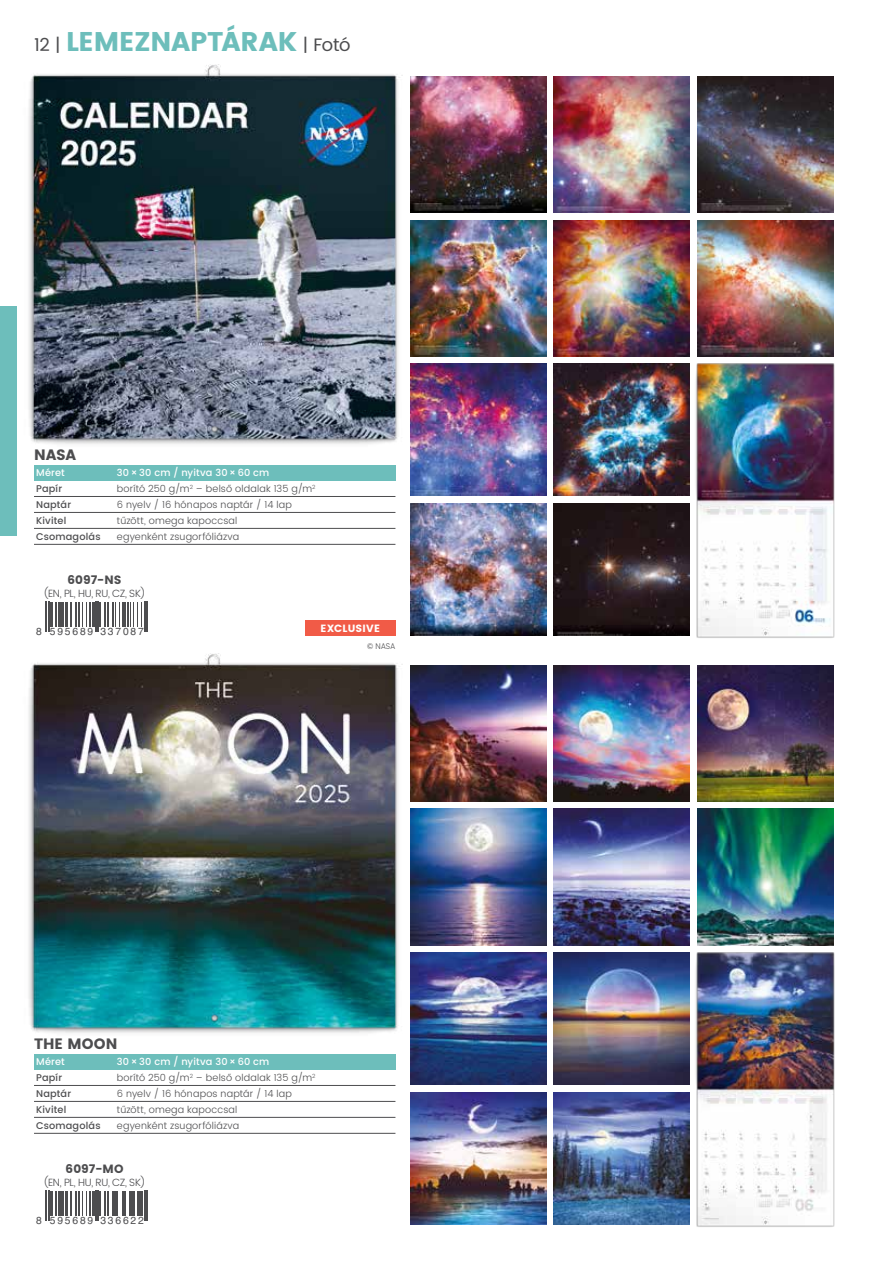
<style>
.page{position:relative;width:893px;height:1263px;background:#fff}
.page>*{position:absolute;margin:0;border:0;box-sizing:border-box;transform-origin:0 0}
.t1{font:700 27px "Poppins";letter-spacing:-.01em;color:#6dbebb}
.t2{font:700 15px "Poppins";letter-spacing:.005em;color:#4d4d4f}
.t3{font:700 12px "Poppins";letter-spacing:.01em;color:#4d4d4f}
.t4{font:300 10.5px "Poppins";letter-spacing:-.035em;color:#4d4d4f}
.t5{font:700 10.5px "Poppins";letter-spacing:.02em;color:#fff}
.t6{font:10.35px "Helvetica";letter-spacing:.17em;color:#4d4d4f}
.t7{font:300 9.75px "Poppins";letter-spacing:.02em;color:#4d4d4f}
.t8{font:500 9.75px "Poppins";letter-spacing:.015em;color:#4d4d4f}
.t9{font:500 9.75px "Poppins";letter-spacing:.015em;color:#fff}
.t10{font:300 8.25px "Poppins";color:#4d4d4f;scale:.95 1}
.s1{font-weight:400;font-size:18px;color:#4d4d4f}
</style>
<div class="page">
<div style="left:0;top:306px;width:17px;height:230px;background:#6dbebb"></div>
<div style="left:34px;top:1054px;width:361px;height:15px;background:#6dbebb"></div>
<hr style="left:34px;top:1085px;width:361px;height:1px;background:#4d4d4f">
<hr style="left:34px;top:1101px;width:361px;height:1px;background:#4d4d4f">
<hr style="left:34px;top:1117px;width:361px;height:1px;background:#4d4d4f">
<hr style="left:34px;top:1133px;width:361px;height:1px;background:#4d4d4f">
<img style="left:28px;top:654px;width:375px;height:379px">
<img style="left:697px;top:665px;width:136px;height:136px">
<img style="left:554px;top:665px;width:136px;height:136px">
<img style="left:410px;top:809px;width:136px;height:136px">
<img style="left:410px;top:952px;width:136px;height:133px">
<img style="left:554px;top:952px;width:136px;height:133px">
<img style="left:410px;top:1092px;width:136px;height:132px">
<img style="left:554px;top:1092px;width:136px;height:132px">
<img style="left:410px;top:665px;width:136px;height:136px">
<img style="left:697px;top:809px;width:136px;height:136px">
<img style="left:554px;top:809px;width:136px;height:136px">
<img style="left:695px;top:952px;width:140px;height:275px">
<div style="left:34px;top:465px;width:361px;height:15px;background:#6dbebb"></div>
<hr style="left:34px;top:496px;width:361px;height:1px;background:#4d4d4f">
<hr style="left:34px;top:512px;width:361px;height:1px;background:#4d4d4f">
<hr style="left:34px;top:528px;width:361px;height:1px;background:#4d4d4f">
<hr style="left:34px;top:544px;width:361px;height:1px;background:#4d4d4f">
<div style="left:305px;top:620px;width:90px;height:16px;background:#f15b47"></div>
<img style="left:28px;top:65px;width:375px;height:379px">
<img style="left:697px;top:77px;width:136px;height:136px">
<img style="left:554px;top:77px;width:136px;height:136px">
<img style="left:410px;top:220px;width:136px;height:136px">
<img style="left:410px;top:364px;width:136px;height:132px">
<img style="left:554px;top:364px;width:136px;height:132px">
<img style="left:410px;top:503px;width:136px;height:133px">
<img style="left:554px;top:503px;width:136px;height:133px">
<img style="left:410px;top:77px;width:136px;height:136px">
<img style="left:697px;top:220px;width:136px;height:136px">
<img style="left:554px;top:220px;width:136px;height:136px">
<img style="left:695px;top:363px;width:140px;height:275px">
<hr style="left:46px;top:1191px;width:1px;height:30px;background:#4d4d4f">
<hr style="left:48px;top:1191px;width:1px;height:30px;background:#4d4d4f">
<hr style="left:50px;top:1191px;width:2px;height:24px;background:#4d4d4f">
<svg style="left:56px;top:1191px;width:4px;height:24px"></svg>
<hr style="left:61px;top:1191px;width:3px;height:24px;background:#4d4d4f">
<hr style="left:65px;top:1191px;width:2px;height:24px;background:#4d4d4f">
<svg style="left:71px;top:1191px;width:20px;height:24px"></svg>
<hr style="left:92px;top:1191px;width:2px;height:24px;background:#4d4d4f">
<hr style="left:95px;top:1191px;width:1px;height:30px;background:#4d4d4f">
<hr style="left:97px;top:1191px;width:1px;height:30px;background:#4d4d4f">
<svg style="left:100px;top:1191px;width:8px;height:24px"></svg>
<hr style="left:112px;top:1191px;width:2px;height:24px;background:#4d4d4f">
<svg style="left:115px;top:1191px;width:10px;height:24px"></svg>
<hr style="left:130px;top:1191px;width:2px;height:24px;background:#4d4d4f">
<hr style="left:133px;top:1191px;width:2px;height:24px;background:#4d4d4f">
<hr style="left:137px;top:1191px;width:2px;height:24px;background:#4d4d4f">
<hr style="left:140px;top:1191px;width:3px;height:24px;background:#4d4d4f">
<hr style="left:145px;top:1191px;width:1px;height:30px;background:#4d4d4f">
<hr style="left:147px;top:1191px;width:1px;height:30px;background:#4d4d4f">
<hr style="left:46px;top:602px;width:1px;height:30px;background:#4d4d4f">
<hr style="left:48px;top:602px;width:1px;height:30px;background:#4d4d4f">
<hr style="left:50px;top:602px;width:2px;height:25px;background:#4d4d4f">
<hr style="left:55px;top:602px;width:2px;height:25px;background:#4d4d4f">
<svg style="left:59px;top:602px;width:1px;height:25px"></svg>
<hr style="left:61px;top:602px;width:3px;height:25px;background:#4d4d4f">
<hr style="left:65px;top:602px;width:2px;height:25px;background:#4d4d4f">
<svg style="left:71px;top:602px;width:20px;height:25px"></svg>
<hr style="left:92px;top:602px;width:2px;height:25px;background:#4d4d4f">
<hr style="left:95px;top:602px;width:1px;height:30px;background:#4d4d4f">
<hr style="left:97px;top:602px;width:1px;height:30px;background:#4d4d4f">
<svg style="left:100px;top:602px;width:8px;height:25px"></svg>
<hr style="left:112px;top:602px;width:2px;height:25px;background:#4d4d4f">
<svg style="left:115px;top:602px;width:5px;height:25px"></svg>
<hr style="left:122px;top:602px;width:3px;height:25px;background:#4d4d4f">
<hr style="left:127px;top:602px;width:2px;height:25px;background:#4d4d4f">
<svg style="left:130px;top:602px;width:12px;height:25px"></svg>
<hr style="left:145px;top:602px;width:1px;height:30px;background:#4d4d4f">
<hr style="left:147px;top:602px;width:1px;height:30px;background:#4d4d4f">
<h1 class="t1" style="left:34px;top:26px;width:318px"><span class="s1">12 |</span> LEMEZNAPTÁRAK <span class="s1">| Fotó</span></h1>
<h2 class="t2" style="left:34px;top:446px;width:44px">NASA</h2>
<p class="t9" style="left:36px;top:465px;width:30px">Méret</p>
<p class="t9" style="left:117px;top:465px;width:154px">30×30 cm / nyitva 30×60 cm</p>
<p class="t8" style="left:36px;top:481px;width:27px">Papír</p>
<p class="t7" style="left:117px;top:482px;width:200px">borító 250 g/m<sup>2</sup> – belső oldalak 135 g/m<sup>2</sup></p>
<p class="t8" style="left:36px;top:497px;width:36px">Naptár</p>
<p class="t7" style="left:117px;top:498px;width:176px">6 nyelv / 16 hónapos naptár / 14 lap</p>
<p class="t8" style="left:36px;top:513px;width:32px">Kivitel</p>
<p class="t7" style="left:117px;top:513px;width:122px">tűzött, omega kapoccsal</p>
<p class="t8" style="left:36px;top:529px;width:66px">Csomagolás</p>
<p class="t7" style="left:117px;top:529px;width:124px">egyenként zsugorfóliázva</p>
<p class="t3" style="left:68px;top:573px;width:56px">6097-NS</p>
<p class="t4" style="left:43px;top:585px;width:104px">(EN, PL, HU, RU, CZ, SK)</p>
<p class="t6" style="left:36px;top:624px;width:109px">8 595689 337087</p>
<p class="t5" style="left:321px;top:622px;width:61px">EXCLUSIVE</p>
<p class="t10" style="left:367px;top:640px;width:31px">© NASA</p>
<h2 class="t2" style="left:34px;top:1035px;width:85px">THE MOON</h2>
<p class="t9" style="left:36px;top:1054px;width:30px">Méret</p>
<p class="t9" style="left:117px;top:1054px;width:154px">30×30 cm / nyitva 30×60 cm</p>
<p class="t8" style="left:36px;top:1070px;width:27px">Papír</p>
<p class="t7" style="left:117px;top:1070px;width:200px">borító 250 g/m<sup>2</sup> – belső oldalak 135 g/m<sup>2</sup></p>
<p class="t8" style="left:36px;top:1086px;width:36px">Naptár</p>
<p class="t7" style="left:117px;top:1086px;width:176px">6 nyelv / 16 hónapos naptár / 14 lap</p>
<p class="t8" style="left:36px;top:1102px;width:32px">Kivitel</p>
<p class="t7" style="left:117px;top:1102px;width:122px">tűzött, omega kapoccsal</p>
<p class="t8" style="left:36px;top:1118px;width:66px">Csomagolás</p>
<p class="t7" style="left:117px;top:1118px;width:124px">egyenként zsugorfóliázva</p>
<p class="t3" style="left:66px;top:1162px;width:59px">6097-MO</p>
<p class="t4" style="left:43px;top:1174px;width:104px">(EN, PL, HU, RU, CZ, SK)</p>
<p class="t6" style="left:36px;top:1213px;width:109px">8 595689 336622</p>
</div>
